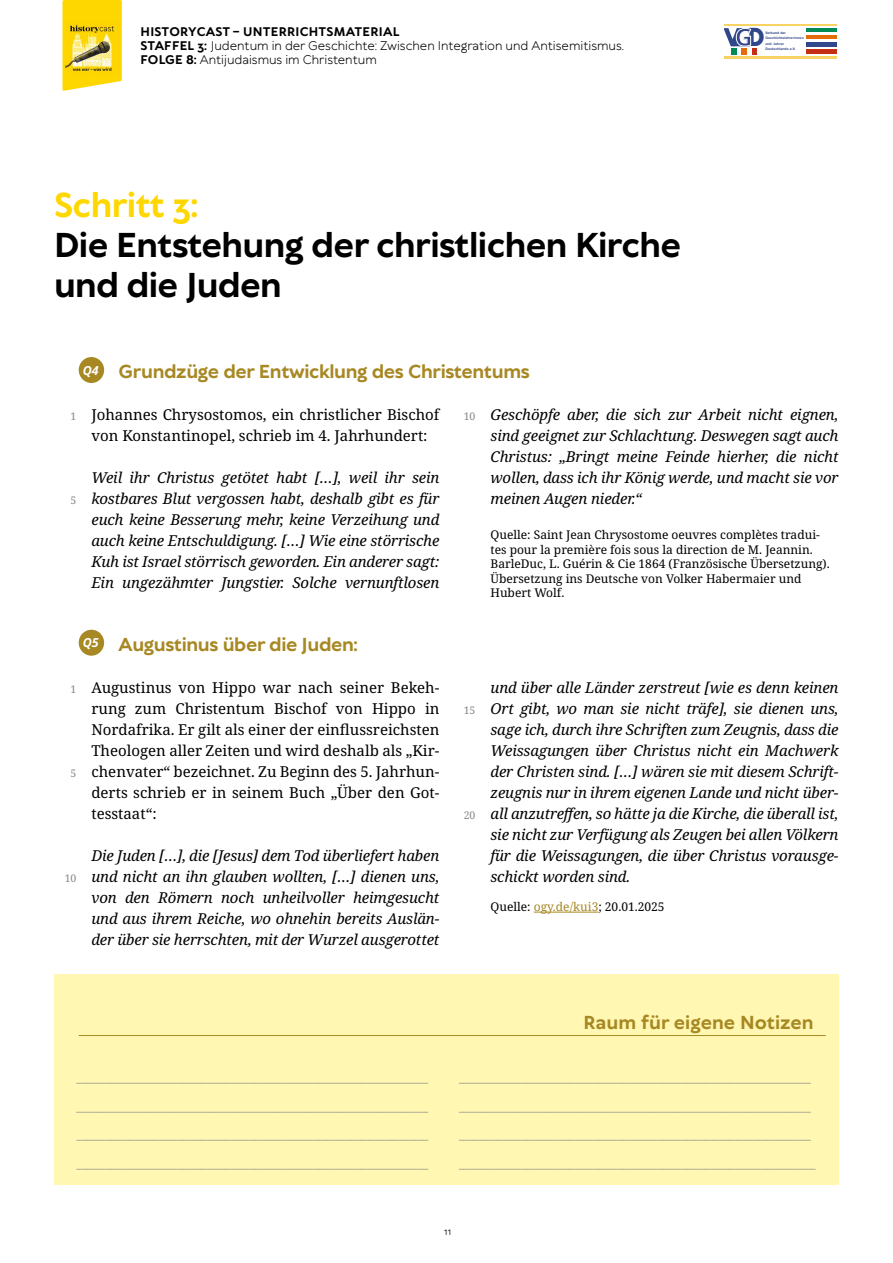
<style>
.page{position:relative;width:893px;height:1263px;background:#fff}
.page>*{position:absolute;margin:0;border:0;box-sizing:border-box;transform-origin:0 0}
.t1{font:700 33px/39.6px "TT Wellingtons";letter-spacing:-.02em;color:#000}
.t2{font:700 33px "TT Wellingtons";letter-spacing:-.02em;color:#ffd700}
.t3{font:700 24.15px "Open Sans";color:#30488b}
.t4{font:700 18px "TT Wellingtons";letter-spacing:-.02em;color:#a78823}
.t5{font:700 18px "TT Wellingtons";color:#a78823}
.t6{font:italic 15px/21px "Noto Serif";letter-spacing:-.01em;color:#000;text-align:justify}
.t7{font:15px/21px "Noto Serif";color:#000}
.t8{font:italic 700 12.45px "Noto Sans";color:#fff}
.t9{font:12px/14.4px "Noto Serif";color:#000}
.t10{font:12px/14.4px "TT Wellingtons";color:#000}
.t11{font:10.5px "Noto Serif";color:#878787}
.t12{font:10.5px "TT Wellingtons";color:#000}
.t13{font:700 3.45px/5.4px "Helvetica Neue";letter-spacing:.025em;color:#30488b}
.s1{font-weight:700}
.s2{font-family:"Futura"}
.s3{color:#a78823}
</style>
<div class="page">
<svg style="left:62px;top:0;width:60px;height:91px;background:#fedc21"></svg>
<img style="left:66px;top:22px;width:53px;height:52px">
<img style="left:806px;top:28px;width:31px;height:4px">
<img style="left:806px;top:35px;width:31px;height:4px">
<img style="left:806px;top:43px;width:31px;height:3px">
<img style="left:806px;top:50px;width:31px;height:3px">
<img style="left:725px;top:24px;width:112px;height:1px">
<img style="left:725px;top:57px;width:112px;height:1px">
<svg style="left:725px;top:28px;width:32px;height:27px"></svg>
<hr style="left:534px;top:912px;width:64px;height:1px;background:#a78823">
<div style="left:79px;top:357px;width:25px;height:26px;background:#a78823;border-radius:50%"></div>
<div style="left:79px;top:630px;width:25px;height:26px;background:#a78823;border-radius:50%"></div>
<div style="left:54px;top:975px;width:785px;height:210px;background:#fff7b2"></div>
<hr style="left:79px;top:1035px;width:747px;height:1px;background:#a78823">
<p class="t10" style="left:141px;top:24px;width:485px"><span class="s1">HISTORYCAST – UNTERRICHTSMATERIAL<br>STAFFEL 3:</span> Judentum in der Geschichte: Zwischen Integration und Antisemitismus.<br><span class="s1">FOLGE 8:</span> Antijudaismus im Christentum</p>
<h1 class="t2" style="left:54px;top:184px;width:146px">Schritt 3:</h1>
<h1 class="t1" style="left:54px;top:225px;width:629px">Die Entstehung der christlichen Kirche und die Juden</h1>
<p class="t8" style="left:83px;top:361px;width:17px">Q4</p>
<p class="t4" style="left:119px;top:360px;width:413px">Grundzüge der Entwicklung des Christentums</p>
<h2 class="t3" style="left:735px;top:20px;width:31px">G<span class="s2">D</span></h2>
<p class="t13" style="left:765px;top:30px;width:40px">Verband der<br>Geschichtslehrerinnen und -lehrer<br>Deutschlands e.V.</p>
<p class="t11" style="left:71px;top:409px;width:7px">1</p>
<p class="t11" style="left:71px;top:493px;width:7px">5</p>
<p class="t7" style="left:91px;top:405px;width:350px">Johannes Chrysostomos, ein christlicher Bischof von Konstantinopel, schrieb im 4. Jahrhundert:</p>
<p class="t6" style="left:91px;top:468px;width:350px">Weil ihr Christus getötet habt […], weil ihr sein kostbares Blut vergossen habt, deshalb gibt es für euch keine Besserung mehr, keine Verzeihung und auch keine Entschuldigung. […] Wie eine störrische Kuh ist Israel störrisch geworden. Ein anderer sagt:<br>Ein ungezähmter Jungstier. Solche vernunftlosen</p>
<p class="t8" style="left:83px;top:634px;width:17px">Q5</p>
<p class="t4" style="left:119px;top:633px;width:241px">Augustinus über die Juden:</p>
<p class="t11" style="left:71px;top:682px;width:7px">1</p>
<p class="t11" style="left:71px;top:766px;width:7px">5</p>
<p class="t11" style="left:65px;top:871px;width:13px">10</p>
<p class="t7" style="left:91px;top:678px;width:350px;text-align:justify">Augustinus von Hippo war nach seiner Bekeh&shy;rung zum Christentum Bischof von Hippo in Nordafrika. Er gilt als einer der einflussreichsten Theologen aller Zeiten und wird deshalb als „Kir&shy;chenvater“ bezeichnet. Zu Beginn des 5. Jahrhun&shy;derts schrieb er in seinem Buch „Über den Got&shy;tesstaat“:</p>
<p class="t6" style="left:91px;top:846px;width:350px">Die Juden […], die [Jesus] dem Tod überliefert haben und nicht an ihn glauben wollten, […] dienen uns, von den Römern noch unheilvoller heimgesucht und aus ihrem Reiche, wo ohnehin bereits Auslän&shy;der über sie herrschten, mit der Wurzel ausgerottet</p>
<p class="t11" style="left:464px;top:409px;width:13px">10</p>
<p class="t6" style="left:490px;top:405px;width:350px">Geschöpfe aber, die sich zur Arbeit nicht eignen, sind geeignet zur Schlachtung. Deswegen sagt auch Christus: „Bringt meine Feinde hierher, die nicht wollen, dass ich ihr König werde, und macht sie vor meinen Augen nieder.“</p>
<p class="t9" style="left:490px;top:528px;width:341px">Quelle: Saint Jean Chrysostome oeuvres complètes tradui&shy;tes pour la première fois sous la direction de M. Jeannin.<br>BarleDuc, L. Guérin &amp; Cie 1864 (Französische Übersetzung).<br>Übersetzung ins Deutsche von Volker Habermaier und Hubert Wolf.</p>
<p class="t11" style="left:464px;top:703px;width:13px">15</p>
<p class="t11" style="left:464px;top:808px;width:13px">20</p>
<p class="t6" style="left:490px;top:678px;width:350px">und über alle Länder zerstreut [wie es denn keinen Ort gibt, wo man sie nicht träfe], sie dienen uns, sage ich, durch ihre Schriften zum Zeugnis, dass die Weissagungen über Christus nicht ein Machwerk der Christen sind. […] wären sie mit diesem Schrift&shy;zeugnis nur in ihrem eigenen Lande und nicht über&shy;all anzutreffen, so hätte ja die Kirche, die überall ist, sie nicht zur Verfügung als Zeugen bei allen Völkern für die Weissagungen, die über Christus vorausge&shy;schickt worden sind.</p>
<p class="t9" style="left:490px;top:900px;width:176px">Quelle: <span class="s3">ogy.de/kui3</span>; 20.01.2025</p>
<p class="t11" style="left:77px;top:1071px;width:353px">_________________________________________________________________________</p>
<p class="t11" style="left:77px;top:1100px;width:353px">_________________________________________________________________________</p>
<p class="t11" style="left:77px;top:1128px;width:353px">_________________________________________________________________________</p>
<p class="t11" style="left:77px;top:1157px;width:353px">_________________________________________________________________________</p>
<p class="t5" style="left:583px;top:1011px;width:232px">Raum für eigene Notizen</p>
<p class="t11" style="left:459px;top:1071px;width:353px">_________________________________________________________________________</p>
<p class="t11" style="left:459px;top:1100px;width:353px">_________________________________________________________________________</p>
<p class="t11" style="left:459px;top:1128px;width:353px">_________________________________________________________________________</p>
<p class="t11" style="left:459px;top:1157px;width:358px">__________________________________________________________________________</p>
<p class="t12" style="left:444px;top:1224px;width:9px">11</p>
</div>
